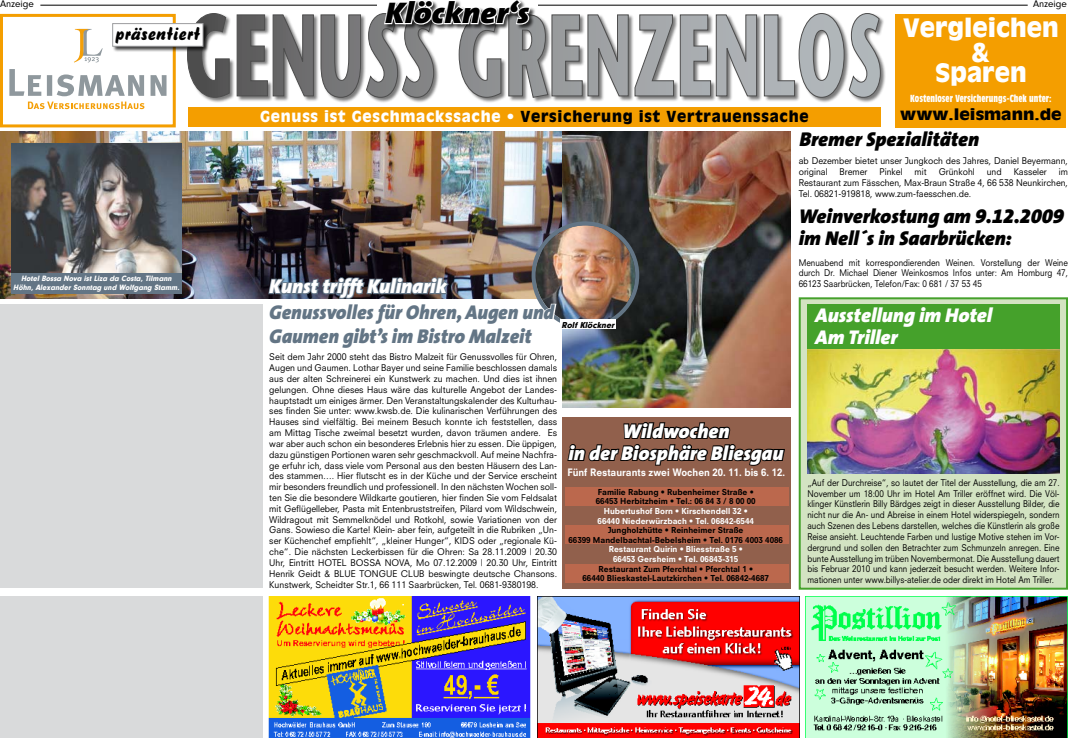
<style>
.page{position:relative;width:1068px;height:738px;background:#fff}
.page>*{position:absolute;margin:0;border:0;box-sizing:border-box;transform-origin:0 0}
.t1{font:italic 900 30px "The Sans";color:#000;scale:1.09 1}
.t2{font:900 25px/25px "Antique Olive";color:#fff;text-align:center}
.t3{font:italic 900 20px/22px "The Sans";color:#fff}
.t4{font:italic 900 20px/22px "The Sans";color:#000}
.t5{font:italic 900 20px/24px "The Sans";color:#637585;scale:.96 1}
.t6{font:18.7px "Brush 738 BT Regular A";color:#000;scale:1.19 1}
.t7{font:900 15px "Antique Olive";letter-spacing:.05em;color:#000}
.t8{font:900 15px "Antique Olive";color:#000;scale:1.14 1}
.t9{font:800 10px "Neuzeit S";color:#fff;scale:.95 1}
.t10{font:700 condensed 10px "Antique Olive";color:#fff}
.t11{font:10px "Neuzeit Grotesk T";color:#000}
.t12{font:9px/10.8px "Neuzeit S";color:#000;text-align:justify}
.t13{font:9px/10.8px "Neuzeit S";color:#000;text-align:justify;scale:.9 1}
.t14{font:9px/10.8px "Neuzeit S";color:#000;scale:.96 1}
.t15{font:italic 900 9px "Neuzeit Grotesk T";color:#000}
.t16{font:800 8px/9.6px "Neuzeit S";color:#000;text-align:center}
.t17{font:800 8px/9.6px "Neuzeit S";color:#fff;text-align:center}
.t18{font:italic 900 8px/9px "Neuzeit Grotesk T";color:#fff;text-align:center;scale:.95 1}
.s1{color:#fff}
</style>
<div class="page">
<img style="left:0;top:132px;width:562px;height:167px">
<div style="left:800px;top:298px;width:267px;height:290px;background:#d3e3c2"></div>
<div style="left:799px;top:297px;width:269px;height:292px;border:2px solid #45a12b"></div>
<hr style="left:40px;top:5px;width:988px;height:1px;background:#000">
<div style="left:378px;top:0;width:160px;height:10px;background:#fff"></div>
<div style="left:187px;top:13px;width:701px;height:92px;background:#000;opacity:.75"></div>
<svg style="left:187px;top:13px;width:694px;height:85px"></svg>
<div style="left:188px;top:107px;width:693px;height:20px;background:#f49e00"></div>
<svg style="left:74px;top:29px;width:29px;height:33px"></svg>
<svg style="left:9px;top:69px;width:158px;height:40px"></svg>
<div style="left:0;top:14px;width:176px;height:113px;border:3px solid #f49e00"></div>
<div style="left:112px;top:23px;width:120px;height:34px;background:#000;opacity:.75"></div>
<div style="left:113px;top:24px;width:90px;height:22px;background:#fff"></div>
<div style="left:112px;top:23px;width:91px;height:23px;border:1px solid #9c9d9f"></div>
<div style="left:384px;top:0;width:225px;height:67px;background:#000;opacity:.75"></div>
<svg style="left:383px;top:0;width:149px;height:26px"></svg>
<div style="left:896px;top:14px;width:170px;height:114px;background:#f49e00"></div>
<div style="left:807px;top:303px;width:252px;height:170px;background:#45a12b"></div>
<img style="left:807px;top:349px;width:252px;height:124px">
<img style="left:562px;top:132px;width:228px;height:275px">
<img style="left:535px;top:225px;width:100px;height:100px;border-radius:50px">
<div style="left:531px;top:221px;width:108px;height:108px;border:4px solid #637585;border-radius:50%"></div>
<div style="left:560px;top:319px;width:55px;height:10px;background:#fff"></div>
<img style="left:267px;top:276px;width:290px;height:45px">
<div style="left:11px;top:143px;width:170px;height:150px;background:#637585"></div>
<img style="left:11px;top:143px;width:170px;height:129px">
<div style="left:0;top:595px;width:262px;height:142px;background:#d9dadb"></div>
<div style="left:0;top:303px;width:262px;height:284px;background:#d9dadb"></div>
<img style="left:806px;top:596px;width:262px;height:141px">
<img style="left:537px;top:596px;width:262px;height:141px">
<img style="left:269px;top:596px;width:262px;height:141px">
<div style="left:562px;top:417px;width:228px;height:171px;background:#91604c"></div>
<div style="left:565px;top:563px;width:223px;height:19px;background:#bb684d"></div>
<div style="left:565px;top:487px;width:223px;height:18px;background:#bb684d"></div>
<div style="left:565px;top:525px;width:223px;height:18px;background:#bb684d"></div>
<svg style="left:567px;top:422px;width:218px;height:44px"></svg>
<h1 class="t1" style="left:385px;top:-12px;width:134px">Klöckner‘s</h1>
<p class="t11" style="left:0;top:-1px;width:35px">Anzeige</p>
<p class="t11" style="left:1033px;top:-1px;width:35px">Anzeige</p>
<h3 class="t6" style="left:115px;top:22px;width:73px">präsentiert</h3>
<h2 class="t2" style="left:903px;top:15px;width:157px">Vergleichen &amp;</h2>
<h2 class="t2" style="left:935px;top:60px;width:93px">Sparen</h2>
<p class="t10" style="left:910px;top:93px;width:143px">Kostenloser Versicherungs-Chek unter:</p>
<h3 class="t7" style="left:260px;top:107px;width:550px"><span class="s1">Genuss ist Geschmackssache •</span> Versicherung ist Vertrauenssache</h3>
<h3 class="t8" style="left:900px;top:106px;width:143px">www.leismann.de</h3>
<h3 class="t4" style="left:799px;top:128px;width:181px">Bremer Spezialitäten</h3>
<p class="t14" style="left:799px;top:155px;width:282px">ab Dezember bietet unser Jungkoch des Jahres, Daniel Beyermann, original</p>
<p class="t14" style="left:840px;top:166px;width:31px">Bremer</p>
<p class="t14" style="left:879px;top:166px;width:26px">Pinkel</p>
<p class="t14" style="left:915px;top:166px;width:14px">mit</p>
<p class="t14" style="left:939px;top:166px;width:39px">Grünkohl</p>
<p class="t14" style="left:987px;top:166px;width:17px">und</p>
<p class="t14" style="left:1014px;top:166px;width:36px">Kasseler</p>
<p class="t14" style="left:799px;top:166px;width:282px;text-align:justify;text-indent:260px">im Restaurant zum Fässchen, Max-Braun Straße 4, 66 538 Neunkirchen, Tel. 06821-919818, www.zum-faesschen.de.</p>
<p class="t18" style="left:13px;top:273px;width:176px">Hotel Bossa Nova ist Liza da Costa, Tilmann<br>Höhn, Alexander Sonntag und Wolfgang Stamm.</p>
<h3 class="t4" style="left:799px;top:205px;width:267px">Weinverkostung am 9.12.2009 im Nell´s in Saarbrücken:</h3>
<p class="t13" style="left:799px;top:256px;width:301px">Menuabend mit korrespondierenden Weinen. Vorstellung der Weine durch Dr. Michael Diener Weinkosmos Infos unter: Am Homburg 47,</p>
<h3 class="t3" style="left:269px;top:275px;width:179px">Kunst trifft Kulinarik</h3>
<p class="t13" style="left:799px;top:278px;width:205px">66123 Saarbrücken, Telefon/Fax: 0 681 / 37 53 45</p>
<h3 class="t5" style="left:269px;top:300px;width:298px">Genussvolles für Ohren, Augen und<br>Gaumen gibt’s im Bistro Malzeit</h3>
<p class="t15" style="left:561px;top:319px;width:54px">Rolf Klöckner</p>
<p class="t12" style="left:269px;top:351px;width:289px">Seit dem Jahr 2000 steht das Bistro Malzeit für Genussvolles für Ohren, Augen und Gaumen. Lothar Bayer und seine Familie beschlossen damals aus der alten Schreinerei ein Kunstwerk zu machen. Und dies ist ihnen gelungen. Ohne dieses Haus wäre das kulturelle Angebot der Landes&shy;hauptstadt um einiges ärmer. Den Veranstaltungskalender des Kulturhau&shy;ses finden Sie unter: www.kwsb.de. Die kulinarischen Verführungen des Hauses sind vielfältig. Bei meinem Besuch konnte ich feststellen, dass am Mittag Tische zweimal besetzt wurden, davon träumen andere. Es war aber auch schon ein besonderes Erlebnis hier zu essen. Die üppigen, dazu günstigen Portionen waren sehr geschmackvoll. Auf meine Nachfra&shy;ge erfuhr ich, dass viele vom Personal aus den besten Häusern des Lan&shy;des stammen…. Hier flutscht es in der Küche und der Service erscheint mir besonders freundlich und professionell. In den nächsten Wochen soll&shy;ten Sie die besondere Wildkarte goutieren, hier finden Sie vom Feldsalat mit Geflügelleber, Pasta mit Entenbruststreifen, Pilard vom Wildschwein, Wildragout mit Semmelknödel und Rotkohl, sowie Variationen von der Gans. Sowieso die Karte! Klein- aber fein, aufgeteilt in die Rubriken „Un&shy;ser Küchenchef empfiehlt“, „kleiner Hunger“, KIDS oder „regionale Kü&shy;che“. Die nächsten Leckerbissen für die Ohren: Sa 28.11.2009 | 20.30<br>Uhr, Eintritt HOTEL BOSSA NOVA, Mo 07.12.2009 | 20.30 Uhr, Eintritt Henrik Geidt &amp; BLUE TONGUE CLUB beswingte deutsche Chansons.<br>Kunstwerk, Scheidter Str.1, 66 111 Saarbrücken, Tel. 0681-9380198.</p>
<h3 class="t3" style="left:568px;top:419px;width:217px;text-align:center">Wildwochen<br>in der Biosphäre Bliesgau</h3>
<p class="t9" style="left:567px;top:466px;width:231px">Fünf Restaurants zwei Wochen 20. 11. bis 6. 12.</p>
<p class="t16" style="left:596px;top:486px;width:161px;text-align:left">Familie Rabung • Rubenheimer Straße •<br>66453 Herbitzheim • Tel.: 06 84 3 / 8 00 00</p>
<p class="t17" style="left:598px;top:505px;width:158px">Hubertushof Born • Kirschendell 32 •<br>66440 Niederwürzbach • Tel. 06842-6544</p>
<p class="t16" style="left:568px;top:525px;width:216px">Jungholzhütte • Reinheimer Straße<br>66399 Mandelbachtal-Bebelsheim • Tel. 0176 4003 4086</p>
<p class="t17" style="left:609px;top:544px;width:136px">Restaurant Quirin • Bliesstraße 5 •<br>66453 Gersheim • Tel. 06843-315</p>
<p class="t16" style="left:582px;top:563px;width:188px">Restaurant Zum Pferchtal • Pferchtal 1 •<br>66440 Blieskastel-Lautzkirchen • Tel. 06842-4687</p>
<h3 class="t3" style="left:815px;top:303px;width:179px">Ausstellung im Hotel<br>Am Triller</h3>
<p class="t13" style="left:807px;top:476px;width:282px">„Auf der Durchreise“, so lautet der Titel der Ausstellung, die am 27.<br>November um 18:00 Uhr im Hotel Am Triller eröffnet wird. Die Völ&shy;klinger Künstlerin Billy Bärdges zeigt in dieser Ausstellung Bilder, die nicht nur die An- und Abreise in einem Hotel widerspiegeln, sondern auch Szenen des Lebens darstellen, welches die Künstlerin als große Reise ansieht. Leuchtende Farben und lustige Motive stehen im Vor&shy;dergrund und sollen den Betrachter zum Schmunzeln anregen. Eine bunte Ausstellung im trüben Novembermonat. Die Ausstellung dauert bis Februar 2010 und kann jederzeit besucht werden. Weitere Infor&shy;mationen unter www.billys-atelier.de oder direkt im Hotel Am Triller.</p>
</div>
